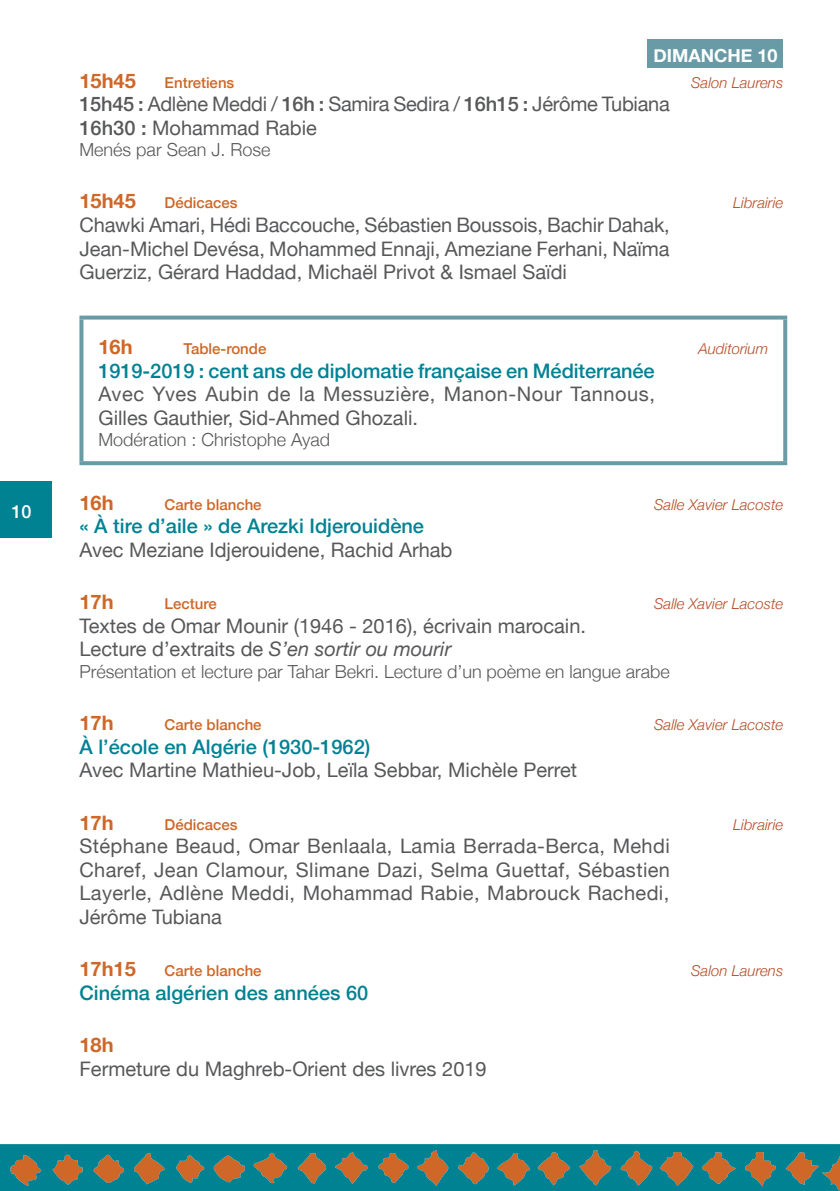
<style>
.page{position:relative;width:840px;height:1191px;background:#fff}
.page>*{position:absolute;margin:0;border:0;box-sizing:border-box;transform-origin:0 0}
.t1{font:20px/23.6px "Helvetica Neue";color:#57585a}
.t2{font:500 20px "Helvetica Neue";color:#008293}
.t3{font:20px/23.6px "Helvetica Neue";letter-spacing:.025em;color:#57585a}
.t4{font:700 20px "Helvetica Neue";color:#ce6727}
.t5{font:300 18px "Helvetica Neue";color:#57585a}
.t6{font:700 18px "Helvetica Neue";color:#fff}
.t7{font:500 18px "Helvetica Neue";color:#fff}
.t8{font:italic 300 15px "Helvetica Neue";color:#b64c26}
.t9{font:500 15px "Helvetica Neue";color:#ce6727}
.s1{font-weight:500}
.s2{font-style:italic}
</style>
<div class="page">
<svg style="left:0;top:1144px;width:839px;height:47px;background:#387c77"></svg>
<div style="left:0;top:480px;width:51px;height:57px;background:#008293"></div>
<svg style="left:79px;top:315px;width:707px;height:4px;background:#7da9b2"></svg>
<svg style="left:79px;top:319px;width:4px;height:142px"></svg>
<svg style="left:782px;top:319px;width:4px;height:142px"></svg>
<svg style="left:79px;top:461px;width:707px;height:4px;background:#6f9faa"></svg>
<div style="left:647px;top:39px;width:135px;height:29px;background:#689ba6"></div>
<p class="t7" style="left:11px;top:497px;width:22px">10</p>
<p class="t6" style="left:653px;top:42px;width:126px">DIMANCHE 10</p>
<p class="t4" style="left:79px;top:65px;width:58px">15h45</p>
<p class="t9" style="left:164px;top:70px;width:71px">Entretiens</p>
<p class="t8" style="left:690px;top:70px;width:93px">Salon Laurens</p>
<p class="t1" style="left:79px;top:93px;width:591px"><span class="s1">15h45 :</span> Adlène Meddi / <span class="s1">16h :</span> Samira Sedira / <span class="s1">16h15 :</span> Jérôme Tubiana<br><span class="s1">16h30 :</span> Mohammad Rabie</p>
<p class="t5" style="left:79px;top:135px;width:192px">Menés par Sean J. Rose</p>
<p class="t4" style="left:79px;top:185px;width:58px">15h45</p>
<p class="t9" style="left:164px;top:191px;width:75px">Dédicaces</p>
<p class="t8" style="left:732px;top:191px;width:52px">Librairie</p>
<p class="t1" style="left:79px;top:214px;width:591px;text-align:justify">Chawki Amari, Hédi Baccouche, Sébastien Boussois, Bachir Dahak, Jean-Michel Devésa, Mohammed Ennaji, Ameziane Ferhani, Naïma Guerziz, Gérard Haddad, Michaël Privot &amp; Ismael Saïdi</p>
<p class="t4" style="left:98px;top:331px;width:36px">16h</p>
<p class="t9" style="left:183px;top:337px;width:84px">Table-ronde</p>
<p class="t8" style="left:698px;top:337px;width:71px">Auditorium</p>
<p class="t2" style="left:98px;top:354px;width:557px">1919-2019 : cent ans de diplomatie française en Méditerranée</p>
<p class="t3" style="left:98px;top:383px;width:557px">Avec Yves Aubin de la Messuzière, Manon-Nour Tannous,<br>Gilles Gauthier, Sid-Ahmed Ghozali.</p>
<p class="t5" style="left:98px;top:425px;width:233px">Modération : Christophe Ayad</p>
<p class="t4" style="left:79px;top:487px;width:36px">16h</p>
<p class="t9" style="left:164px;top:492px;width:98px">Carte blanche</p>
<p class="t8" style="left:653px;top:492px;width:130px">Salle Xavier Lacoste</p>
<p class="t2" style="left:79px;top:510px;width:346px">« À tire d’aile » de Arezki Idjerouidène</p>
<p class="t1" style="left:79px;top:539px;width:374px">Avec Meziane Idjerouidene, Rachid Arhab</p>
<p class="t4" style="left:79px;top:586px;width:36px">17h</p>
<p class="t9" style="left:164px;top:592px;width:54px">Lecture</p>
<p class="t8" style="left:653px;top:592px;width:130px">Salle Xavier Lacoste</p>
<p class="t1" style="left:79px;top:615px;width:508px">Textes de Omar Mounir (1946 - 2016), écrivain marocain.<br>Lecture d’extraits de <span class="s2">S’en sortir ou mourir</span></p>
<p class="t5" style="left:79px;top:656px;width:591px">Présentation et lecture par Tahar Bekri. Lecture d’un poème en langue arabe</p>
<p class="t4" style="left:79px;top:707px;width:36px">17h</p>
<p class="t9" style="left:164px;top:712px;width:98px">Carte blanche</p>
<p class="t8" style="left:653px;top:713px;width:130px">Salle Xavier Lacoste</p>
<p class="t2" style="left:79px;top:730px;width:292px">À l’école en Algérie (1930-1962)</p>
<p class="t1" style="left:79px;top:759px;width:499px">Avec Martine Mathieu-Job, Leïla Sebbar, Michèle Perret</p>
<p class="t4" style="left:79px;top:806px;width:36px">17h</p>
<p class="t9" style="left:164px;top:812px;width:75px">Dédicaces</p>
<p class="t8" style="left:732px;top:812px;width:52px">Librairie</p>
<p class="t1" style="left:79px;top:835px;width:591px;text-align:justify">Stéphane Beaud, Omar Benlaala, Lamia Berrada-Berca, Mehdi Charef, Jean Clamour, Slimane Dazi, Selma Guettaf, Sébastien Layerle, Adlène Meddi, Mohammad Rabie, Mabrouck Rachedi, Jérôme Tubiana</p>
<p class="t4" style="left:79px;top:953px;width:58px">17h15</p>
<p class="t9" style="left:164px;top:959px;width:98px">Carte blanche</p>
<p class="t8" style="left:690px;top:959px;width:93px">Salon Laurens</p>
<p class="t2" style="left:79px;top:976px;width:290px">Cinéma algérien des années 60</p>
<p class="t4" style="left:79px;top:1029px;width:36px">18h</p>
<p class="t1" style="left:79px;top:1058px;width:408px">Fermeture du Maghreb-Orient des livres 2019</p>
</div>
